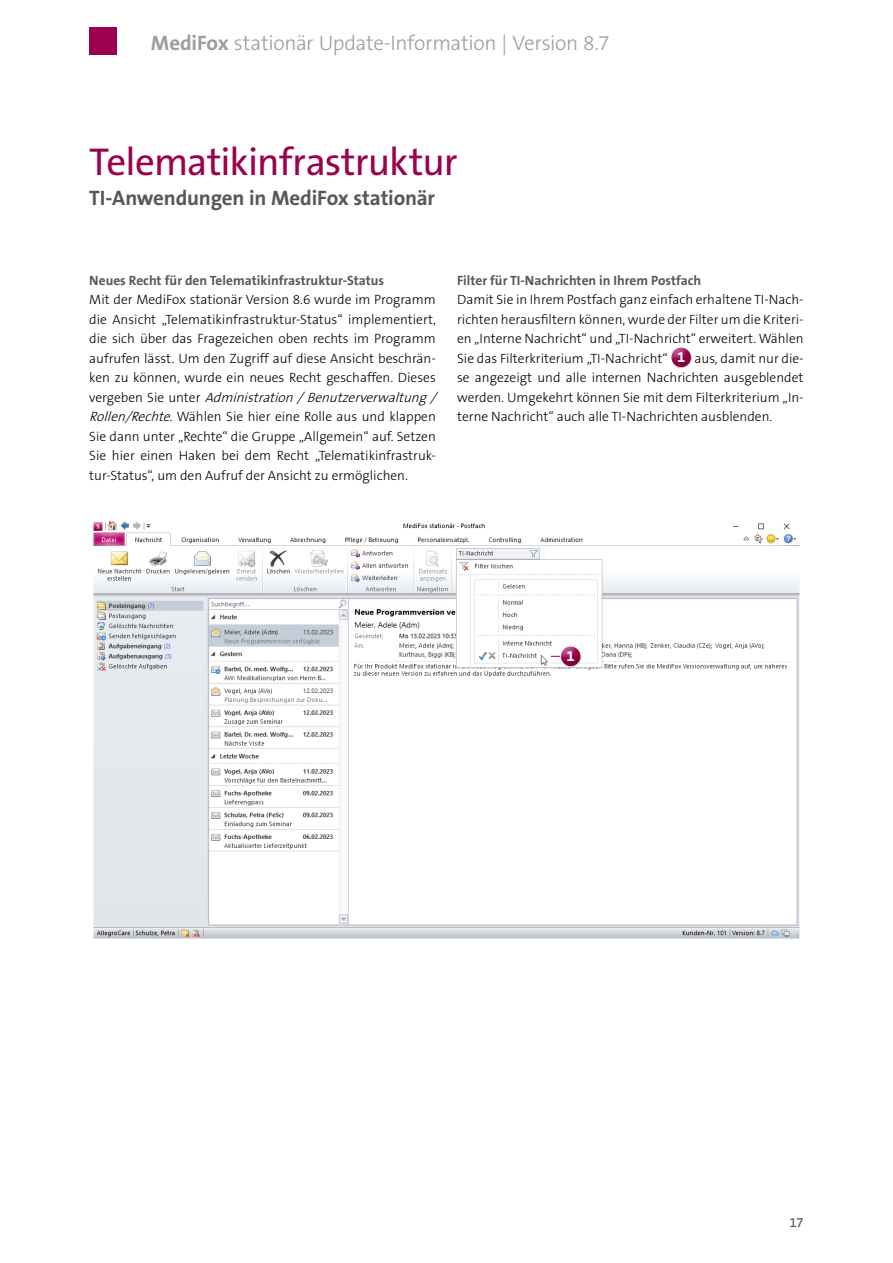
<style>
.page{position:relative;width:893px;height:1263px;background:#fff}
.page>*{position:absolute;margin:0;border:0;box-sizing:border-box;transform-origin:0 0}
.t1{font:39px "The Sans B5 Plain";letter-spacing:-.02em;color:#9b014c}
.t2{font:300 21px "The Sans B3";letter-spacing:-.015em;color:#9d9d9c}
.t3{font:700 21px "The Sans B7";letter-spacing:-.01em;color:#575756}
.t4{font:700 15px "The Sans B7";color:#fff}
.t5{font:300 13.5px/19.5px "The Sans B3";color:#000}
.t6{font:700 13.5px "The Sans B7";color:#575756}
.t7{font:13.5px "The Sans B5 Plain";color:#575756}
.s1{font-family:"The Sans B7";font-weight:700}
.s2{font-style:italic}
.s3{font-family:"The Sans B7";font-weight:700;font-size:15px;color:#fff}
</style>
<div class="page">
<div style="left:89px;top:28px;width:28px;height:27px;background:#9b014c"></div>
<div style="left:664px;top:345px;width:38px;height:25px;background:#000;opacity:.2"></div>
<img style="left:93px;top:521px;width:707px;height:418px">
<div style="left:549px;top:636px;width:39px;height:33px;background:#7682a5;opacity:.75"></div>
<div style="left:553px;top:644px;width:39px;height:25px;background:#000;opacity:.2"></div>
<h2 class="t2" style="left:151px;top:32px;width:460px"><span class="s1">MediFox</span> stationär Update-Information | Version 8.7</h2>
<h1 class="t1" style="left:89px;top:141px;width:370px">Telematikinfrastruktur</h1>
<h2 class="t3" style="left:89px;top:186px;width:347px">TI-Anwendungen in MediFox stationär</h2>
<p class="t6" style="left:89px;top:273px;width:296px">Neues Recht für den Telematikinfrastruktur-Status</p>
<p class="t5" style="left:89px;top:291px;width:352px">Mit der MediFox stationär Version 8.6 wurde im Programm die Ansicht „Telematikinfrastruktur-Status“ implementiert, die sich über das Fragezeichen oben rechts im Programm aufrufen lässt. Um den Zugriff auf diese Ansicht beschrän&shy;ken zu können, wurde ein neues Recht geschaffen. Dieses v e r g e b e n S i e u n t e r <span class="s2">Administration /Benutzerverwaltung/ Rollen/Rechte</span>. Wählen Sie hier eine Rolle aus und klappen Sie dann unter „Rechte“ die Gruppe „Allgemein“ auf. Setzen Sie hier einen Haken bei dem Recht „Telematikinfrastruk&shy;tur-Status“, um den Aufruf der Ansicht zu ermöglichen.</p>
<p class="t6" style="left:457px;top:273px;width:246px">Filter für TI-Nachrichten in Ihrem Postfach</p>
<p class="t5" style="left:457px;top:291px;width:348px;text-align:justify">Damit Sie in Ihrem Postfach ganz einfach erhaltene TI-Nach&shy;richten herausfiltern können, wurde der Filter um die Kriteri&shy;en „Interne Nachricht“ und „TI-Nachricht“ erweitert. Wählen Sie das Filterkriterium „TI-Nachricht“ <span class="s3">1</span> aus, damit nur die&shy;se angezeigt und alle internen Nachrichten ausgeblendet werden. Umgekehrt können Sie mit dem Filterkriterium „In&shy;terne Nachricht“ auch alle TI-Nachrichten ausblenden.</p>
<p class="t4" style="left:567px;top:648px;width:10px">1</p>
<p class="t7" style="left:789px;top:1215px;width:16px">17</p>
</div>
